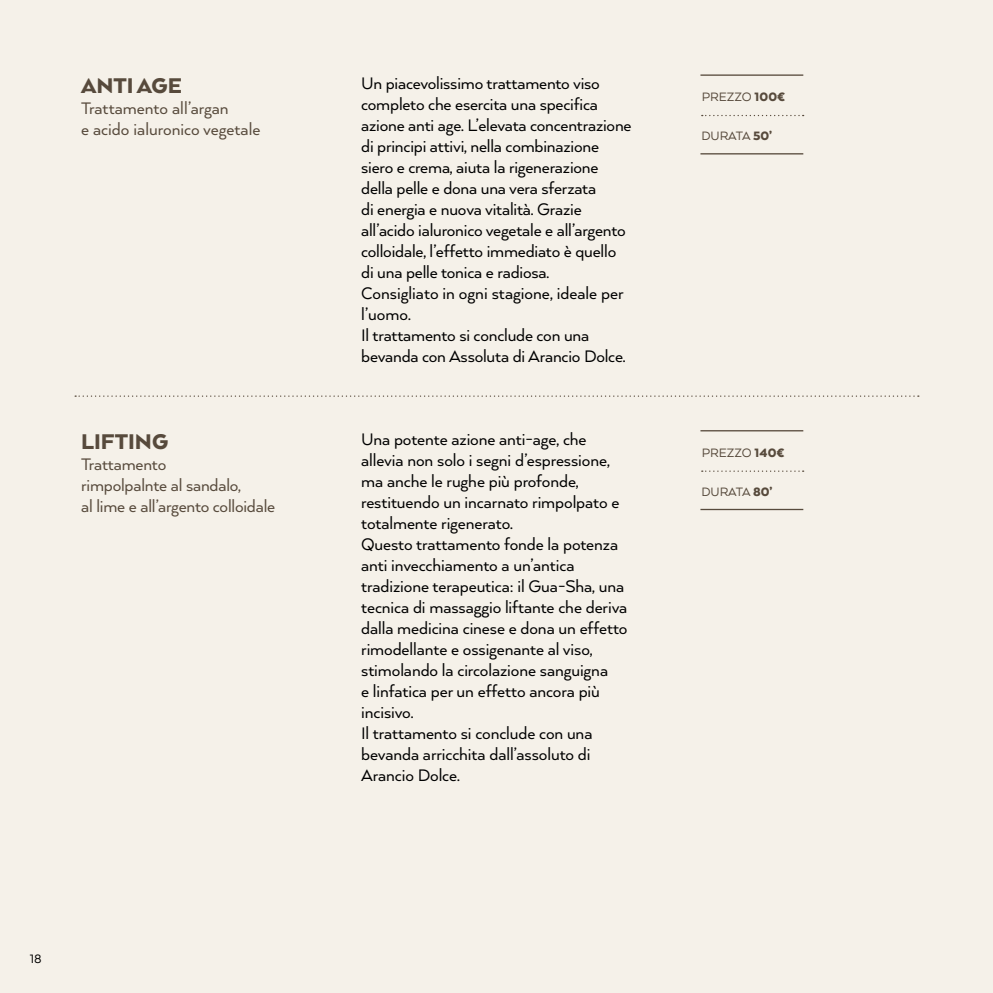
<style>
.page{position:relative;width:993px;height:993px;background:#fff}
.page>*{position:absolute;margin:0;border:0;box-sizing:border-box;transform-origin:0 0}
.t1{font:900 24.5px "Arquitecta";color:#574a3c}
.t2{font:19.25px/21px "Arquitecta";letter-spacing:-.01em;color:#000}
.t3{font:19.25px/21px "Arquitecta";letter-spacing:-.01em;color:#574a3c}
.t4{font:14px "Arquitecta";letter-spacing:-.005em;color:#574a3c}
.t5{font:14px "Arquitecta";color:#000}
.s1{font-weight:900}
</style>
<div class="page">
<div style="left:0;top:0;width:992px;height:992px;background:#f5f1e9"></div>
<svg style="left:701px;top:115px;width:102px;height:1px"></svg>
<hr style="left:700px;top:74px;width:103px;height:2px;background:#574a3c">
<hr style="left:700px;top:153px;width:103px;height:1px;background:#574a3c">
<svg style="left:701px;top:470px;width:102px;height:1px"></svg>
<hr style="left:700px;top:430px;width:103px;height:1px;background:#574a3c">
<hr style="left:700px;top:508px;width:103px;height:2px;background:#574a3c">
<svg style="left:75px;top:395px;width:843px;height:1px"></svg>
<p class="t1" style="left:81px;top:70px;width:102px">ANTI AGE</p>
<p class="t3" style="left:81px;top:97px;width:181px">Trattamento all’argan<br>e acido ialuronico vegetale</p>
<p class="t1" style="left:81px;top:426px;width:88px">LIFTING</p>
<p class="t3" style="left:81px;top:452px;width:195px">Trattamento<br>rimpolpalnte al sandalo,<br>al lime e all’argento colloidale</p>
<p class="t5" style="left:30px;top:949px;width:13px">18</p>
<p class="t2" style="left:361px;top:72px;width:272px">Un piacevolissimo trattamento viso completo che esercita una specifica azione anti age. L’elevata concentrazione di principi attivi, nella combinazione siero e crema, aiuta la rigenerazione della pelle e dona una vera sferzata<br>di energia e nuova vitalità. Grazie all’acido ialuronico vegetale e all’argento colloidale, l’effetto immediato è quello di una pelle tonica e radiosa.<br>Consigliato in ogni stagione, ideale per l’uomo.<br>Il trattamento si conclude con una bevanda con Assoluta di Arancio Dolce.</p>
<p class="t2" style="left:361px;top:427px;width:268px">Una potente azione anti-age, che allevia non solo i segni d’espressione, ma anche le rughe più profonde, restituendo un incarnato rimpolpato e totalmente rigenerato.<br>Questo trattamento fonde la potenza anti invecchiamento a un’antica tradizione terapeutica: il Gua-Sha, una tecnica di massaggio liftante che deriva dalla medicina cinese e dona un effetto rimodellante e ossigenante al viso, stimolando la circolazione sanguigna<br>e linfatica per un effetto ancora più incisivo.<br>Il trattamento si conclude con una bevanda arricchita dall’assoluto di Arancio Dolce.</p>
<p class="t4" style="left:701px;top:88px;width:85px">PREZZO <span class="s1">100€</span></p>
<p class="t4" style="left:701px;top:127px;width:72px">DURATA <span class="s1">50’</span></p>
<p class="t4" style="left:701px;top:443px;width:84px">PREZZO <span class="s1">140€</span></p>
<p class="t4" style="left:701px;top:482px;width:72px">DURATA <span class="s1">80’</span></p>
</div>
